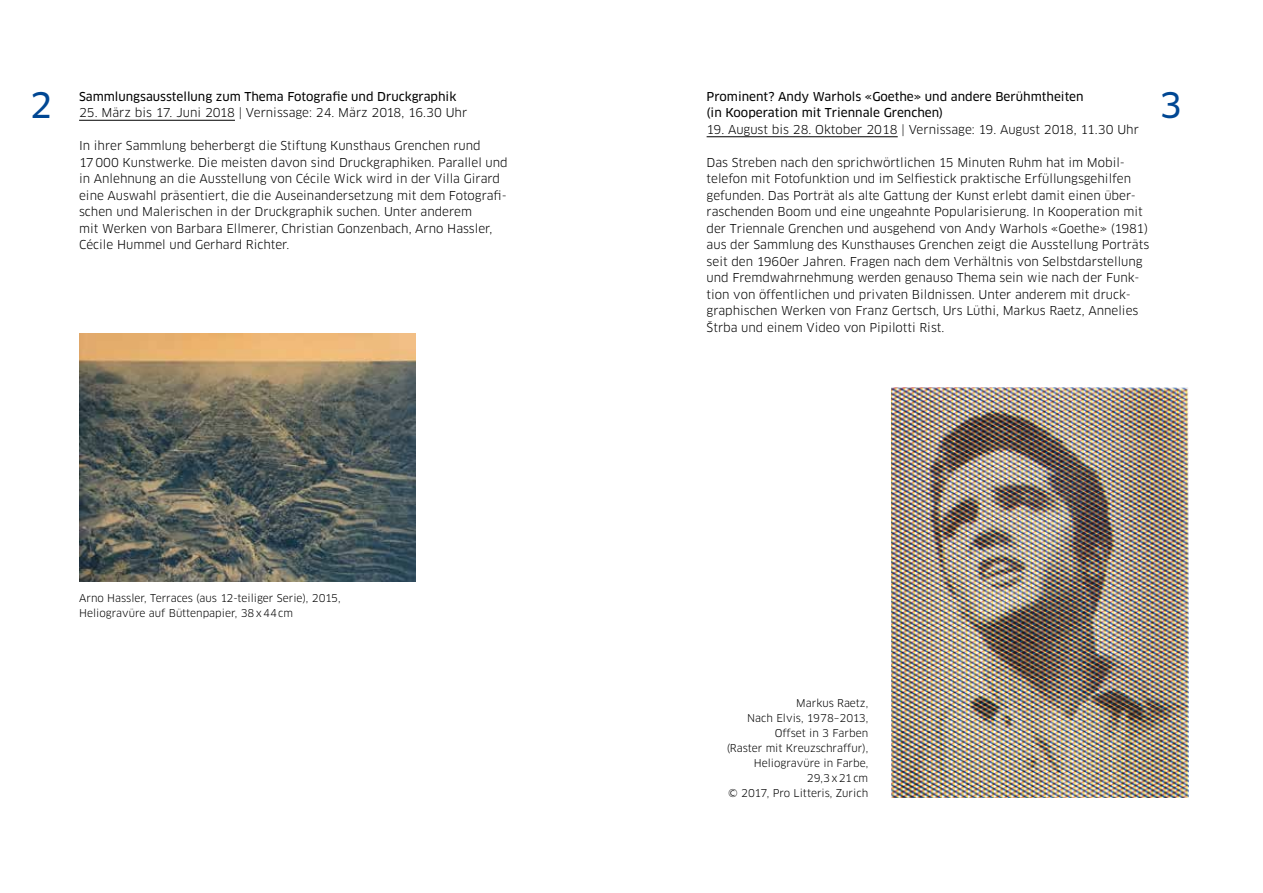
<style>
.page{position:relative;width:1263px;height:893px;background:#fff}
.page>*{position:absolute;margin:0;border:0;box-sizing:border-box;transform-origin:0 0}
.t1{font:34.5px "Clan News";color:#004793}
.t2{font:12px/16.5px "Clan";color:#000}
.t3{font:12px/16.5px "Clan News";color:#000}
.t4{font:10.5px/15px "Clan";color:#000}
</style>
<div class="page">
<hr style="left:79px;top:120px;width:156px;height:1px;background:#000">
<img style="left:79px;top:334px;width:336px;height:248px">
<hr style="left:707px;top:136px;width:191px;height:1px;background:#000">
<img style="left:891px;top:388px;width:297px;height:409px">
<h1 class="t1" style="left:30px;top:84px;width:24px">2</h1>
<p class="t3" style="left:79px;top:88px;width:379px">Sammlungsausstellung zum Thema Fotografie und Druckgraphik</p>
<p class="t2" style="left:79px;top:105px;width:390px">25. März bis 17. Juni 2018 | Vernissage: 24. März 2018, 16.30 Uhr</p>
<p class="t2" style="left:79px;top:138px;width:430px">In ihrer Sammlung beherbergt die Stiftung Kunsthaus Grenchen rund 17000 Kunstwerke. Die meisten davon sind Druckgraphiken. Parallel und in Anlehnung an die Ausstellung von Cécile Wick wird in der Villa Girard eine Auswahl präsentiert, die die Auseinandersetzung mit dem Fotografi&shy;schen und Malerischen in der Druckgraphik suchen. Unter anderem<br>mit Werken von Barbara Ellmerer, Christian Gonzenbach, Arno Hassler, Cécile Hummel und Gerhard Richter.</p>
<p class="t4" style="left:79px;top:590px;width:263px">Arno Hassler, Terraces (aus 12-teiliger Serie), 2015,<br>Heliogravüre auf Büttenpapier, 38x44cm</p>
<p class="t3" style="left:707px;top:88px;width:378px">Prominent? Andy Warhols «Goethe» und andere Berühmtheiten (in Kooperation mit Triennale Grenchen)</p>
<p class="t2" style="left:707px;top:121px;width:434px">19. August bis 28. Oktober 2018 | Vernissage: 19. August 2018, 11.30 Uhr</p>
<p class="t2" style="left:707px;top:154px;width:444px">Das Streben nach den sprichwörtlichen 15 Minuten Ruhm hat im Mobil&shy;telefon mit Fotofunktion und im Selfiestick praktische Erfüllungsgehilfen gefunden. Das Porträt als alte Gattung der Kunst erlebt damit einen über&shy;raschenden Boom und eine ungeahnte Popularisierung. In Kooperation mit der Triennale Grenchen und ausgehend von Andy Warhols «Goethe» (1981) aus der Sammlung des Kunsthauses Grenchen zeigt die Ausstellung Porträts seit den 1960er Jahren. Fragen nach dem Verhältnis von Selbstdarstellung und Fremdwahrnehmung werden genauso Thema sein wie nach der Funk&shy;tion von öffentlichen und privaten Bildnissen. Unter anderem mit druck&shy;graphischen Werken von Franz Gertsch, Urs Lüthi, Markus Raetz, Annelies Štrba und einem Video von Pipilotti Rist.</p>
<h1 class="t1" style="left:1159px;top:84px;width:24px">3</h1>
<p class="t4" style="left:727px;top:696px;width:143px;text-align:right">Markus Raetz,<br>Nach Elvis, 1978–2013,<br>Offset in 3 Farben<br>(Raster mit Kreuzschraffur),<br>Heliogravüre in Farbe,<br>29,3x21cm<br>© 2017, Pro Litteris, Zurich</p>
</div>
